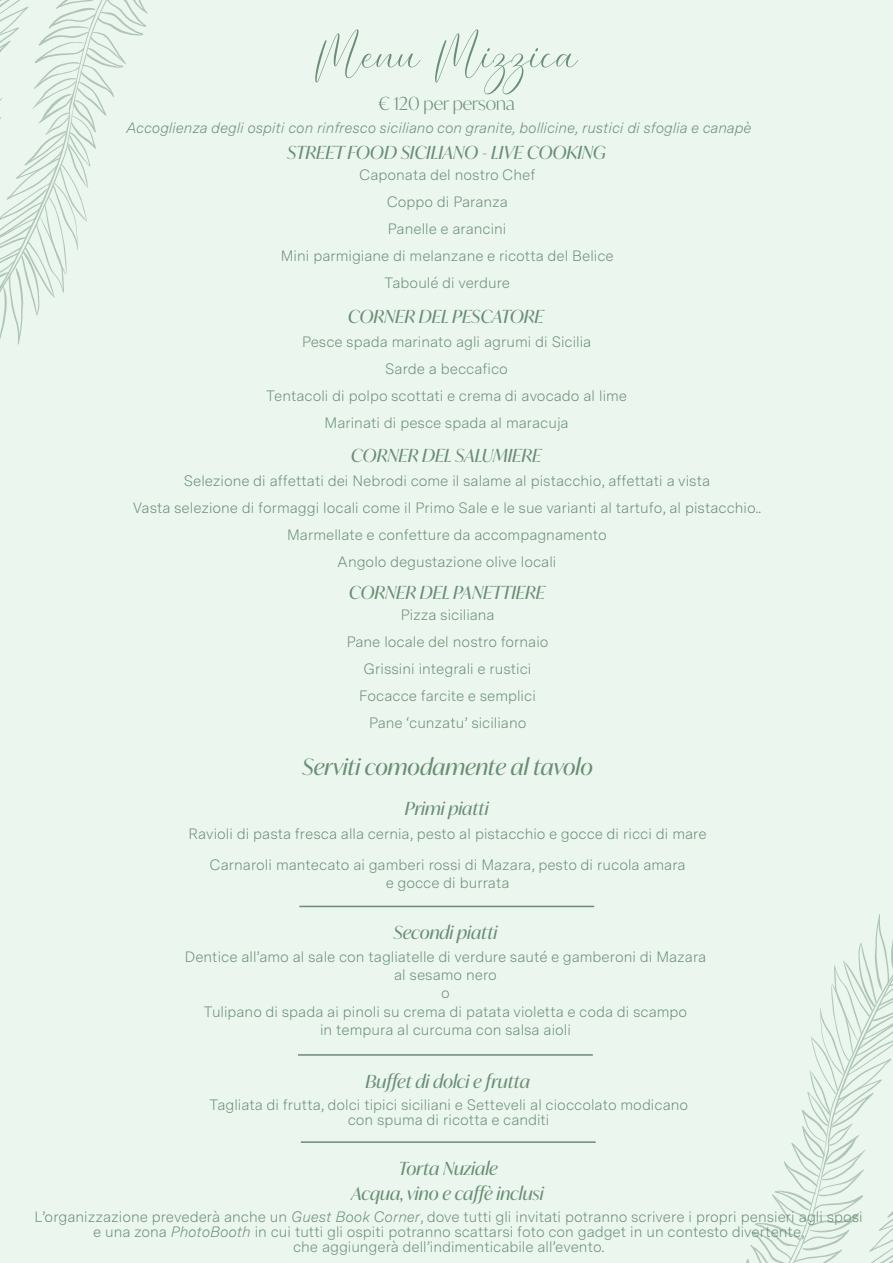
<style>
.page{position:relative;width:893px;height:1263px;background:#ebf6ee}
.page>*{position:absolute;margin:0;border:0;box-sizing:border-box;transform-origin:0 0}
.t1{font:60px "Elegant DEMO";color:#698d75}
.t2{font:italic 22.5px "Ivy Mode";color:#698d75}
.t3{font:italic 18px/25px "Ivy Mode";color:#698d75;text-align:center}
.t4{font:300 18px "Ivy Mode";color:#698d75}
.t5{font:300 15px/27px "Messina Sans";color:#698d75;text-align:center}
.t6{font:italic 300 15px "Messina Sans";color:#698d75}
.s1{font-style:italic}
</style>
<div class="page">
<svg style="left:0;top:0;width:148px;height:345px"></svg>
<svg style="left:746px;top:914px;width:147px;height:349px"></svg>
<hr style="left:299px;top:906px;width:295px;height:1px;background:#698d75">
<hr style="left:298px;top:1054px;width:295px;height:2px;background:#698d75">
<hr style="left:301px;top:1141px;width:295px;height:2px;background:#698d75">
<h1 class="t1" style="left:315px;top:20px;width:264px">Menu Mizzica</h1>
<p class="t4" style="left:378px;top:92px;width:138px">€ 120 per persona</p>
<p class="t3" style="left:287px;top:140px;width:320px">STREET FOOD SICILIANO - LIVE COOKING</p>
<p class="t5" style="left:281px;top:161px;width:334px">Caponata del nostro Chef<br>Coppo di Paranza<br>Panelle e arancini<br>Mini parmigiane di melanzane e ricotta del Belice<br>Taboulé di verdure</p>
<p class="t3" style="left:348px;top:304px;width:198px">CORNER DEL PESCATORE</p>
<p class="t5" style="left:266px;top:328px;width:363px">Pesce spada marinato agli agrumi di Sicilia<br>Sarde a beccafico<br>Tentacoli di polpo scottati e crema di avocado al lime Marinati di pesce spada al maracuja</p>
<p class="t3" style="left:351px;top:443px;width:192px">CORNER DEL SALUMIERE</p>
<p class="t5" style="left:133px;top:466px;width:630px">Selezione di affettati dei Nebrodi come il salame al pistacchio, affettati a vista<br>Vasta selezione di formaggi locali come il Primo Sale e le sue varianti al tartufo, al pistacchio..<br>Marmellate e confetture da accompagnamento<br>Angolo degustazione olive locali</p>
<p class="t3" style="left:349px;top:579px;width:198px">CORNER DEL PANETTIERE</p>
<p class="t5" style="left:347px;top:601px;width:203px">Pizza siciliana<br>Pane locale del nostro fornaio<br>Grissini integrali e rustici<br>Focacce farcite e semplici<br>Pane ‘cunzatu’ siciliano</p>
<h2 class="t2" style="left:302px;top:751px;width:292px">Serviti comodamente al tavolo</h2>
<p class="t3" style="left:405px;top:796px;width:85px">Primi piatti</p>
<p class="t5" style="left:189px;top:817px;width:519px;line-height:31.5px">Ravioli di pasta fresca alla cernia, pesto al pistacchio e gocce di ricci di mare<br>Carnaroli mantecato ai gamberi rossi di Mazara, pesto di rucola amara</p>
<p class="t5" style="left:386px;top:869px;width:125px">e gocce di burrata</p>
<p class="t3" style="left:393px;top:919px;width:106px">Secondi piatti</p>
<p class="t6" style="left:126px;top:117px;width:627px">Accoglienza degli ospiti con rinfresco siciliano con granite, bollicine, rustici di sfoglia e canapè</p>
<p class="t5" style="left:185px;top:947px;width:523px;line-height:18px">Dentice all’amo al sale con tagliatelle di verdure sauté e gamberoni di Mazara al sesamo nero<br>o</p>
<p class="t5" style="left:204px;top:1002px;width:485px;line-height:18px">Tulipano di spada ai pinoli su crema di patata violetta e coda di scampo in tempura al curcuma con salsa aioli</p>
<p class="t3" style="left:366px;top:1068px;width:166px">Buffet di dolci e frutta</p>
<p class="t5" style="left:209px;top:1097px;width:480px;line-height:15px">Tagliata di frutta, dolci tipici siciliani e Setteveli al cioccolato modicano con spuma di ricotta e canditi</p>
<p class="t3" style="left:351px;top:1156px;width:194px">Torta Nuziale<br>Acqua, vino e caffè inclusi</p>
<p class="t5" style="left:35px;top:1209px;width:830px;line-height:15px">L’organizzazione prevederà anche un <span class="s1">Guest Book Corner</span>, dove tutti gli invitati potranno scrivere i propri pensieri agli sposi e una zona <span class="s1">PhotoBooth</span> in cui tutti gli ospiti potranno scattarsi foto con gadget in un contesto divertente,<br>che aggiungerà dell’indimenticabile all’evento.</p>
</div>
